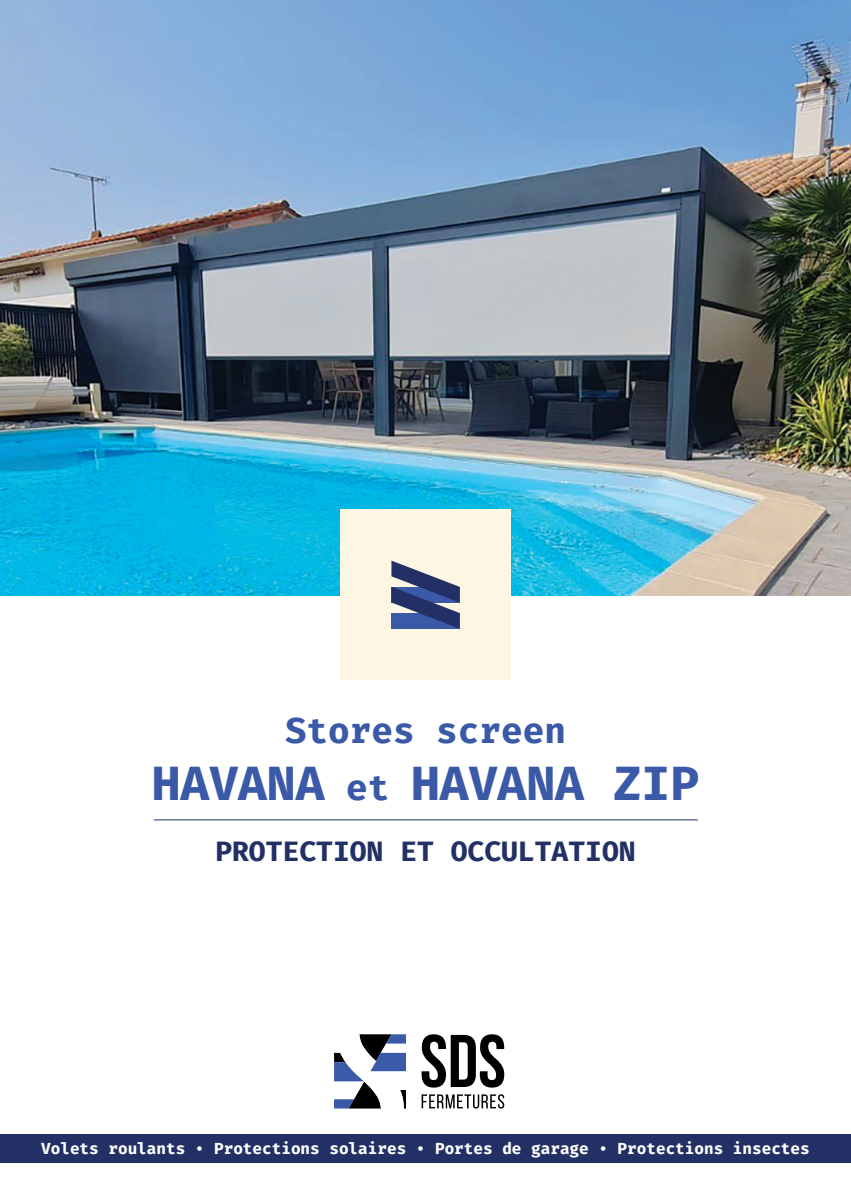
<style>
.page{position:relative;width:851px;height:1191px;background:#fff}
.page>*{position:absolute;margin:0;border:0;box-sizing:border-box;transform-origin:0 0}
.t1{font:700 48px "Fira Mono";color:#3a59a7}
.t2{font:700 36px "Fira Mono";color:#3a59a7}
.t3{font:700 28px "Fira Mono";color:#223065}
.t4{font:700 16px "Fira Mono";color:#fff}
.s1{font-size:36px}
</style>
<div class="page">
<div style="left:0;top:1134px;width:850px;height:28px;background:#223065"></div>
<img style="left:0;top:0;width:850px;height:595px">
<div style="left:340px;top:509px;width:170px;height:170px;background:#fcf6e3"></div>
<hr style="left:154px;top:819px;width:543px;height:1px;background:#223065">
<svg style="left:421px;top:1094px;width:83px;height:14px"></svg>
<svg style="left:421px;top:1034px;width:83px;height:53px"></svg>
<svg style="left:334px;top:1034px;width:72px;height:74px"></svg>
<svg style="left:391px;top:560px;width:68px;height:68px"></svg>
<p class="t2" style="left:285px;top:705px;width:282px">Stores screen</p>
<p class="t1" style="left:152px;top:750px;width:549px">HAVANA <span class="s1">et</span> HAVANA ZIP</p>
<p class="t3" style="left:215px;top:831px;width:422px">PROTECTION ET OCCULTATION</p>
<p class="t4" style="left:41px;top:1137px;width:769px">Volets roulants • Protections solaires • Portes de garage • Protections insectes</p>
</div>
